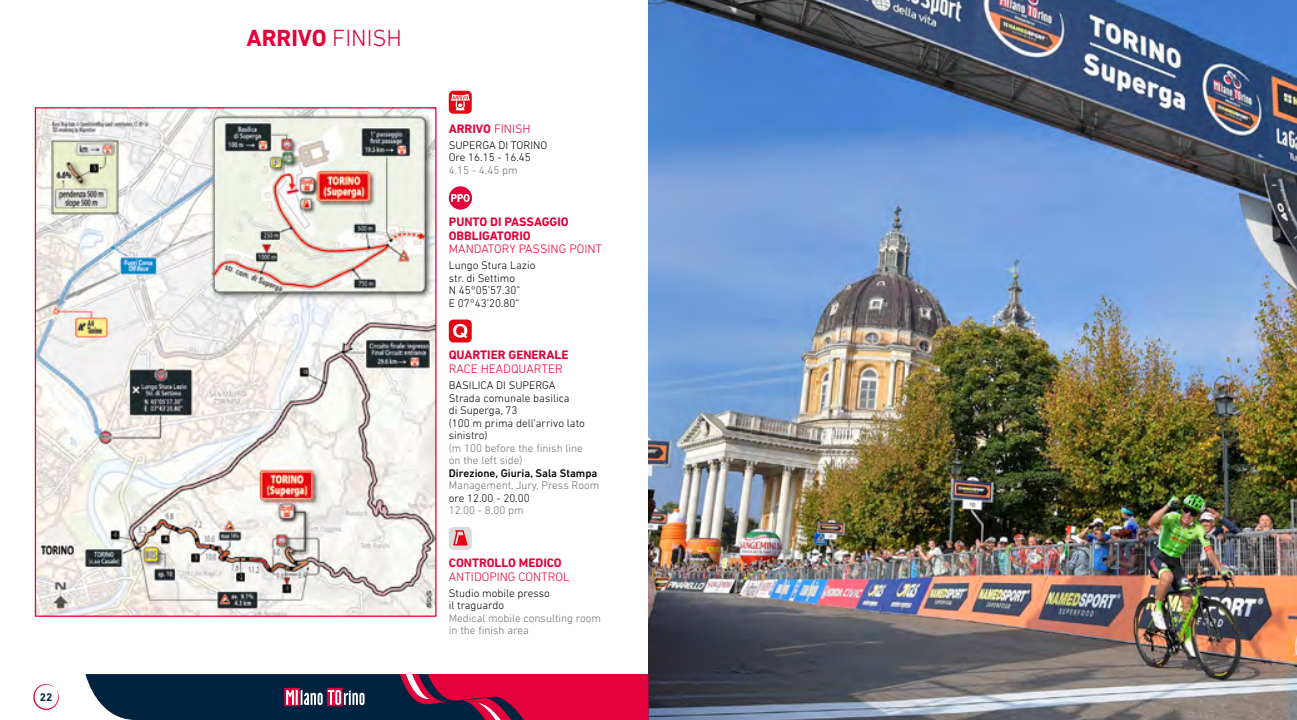
<style>
.page{position:relative;width:1297px;height:720px;background:#fff}
.page>*{position:absolute;margin:0;border:0;box-sizing:border-box;transform-origin:0 0}
.t1{font:700 23.75px "DIN Next LT Pro";color:#e4003a}
.t2{font:700 12.5px/13.8px "DIN Next LT Pro";color:#e4003a}
.t3{font:300 12.5px "DIN Next LT Pro";color:#e4003a}
.t4{font:300 11.25px/12.5px "DIN Next LT Pro";color:#000}
.t5{font:300 11.25px/12.5px "DIN Next LT Pro";color:#706f6f}
.t6{font:500 11.25px "DIN Next LT Pro";color:#000}
.t7{font:700 11.25px "DIN Next LT Pro";color:#002340}
.s1{font-weight:300}
</style>
<div class="page">
<img style="left:37px;top:109px;width:397px;height:505px">
<div style="left:449px;top:186px;width:23px;height:23px;background:#e4003a;border-radius:50%"></div>
<svg style="left:451px;top:194px;width:19px;height:8px"></svg>
<div style="left:449px;top:91px;width:23px;height:23px;background:#e30613;border-radius:4px"></div>
<svg style="left:451px;top:94px;width:19px;height:16px"></svg>
<div style="left:449px;top:319px;width:23px;height:23px;background:#e30613;border-radius:4px"></div>
<svg style="left:453px;top:324px;width:14px;height:14px"></svg>
<div style="left:449px;top:526px;width:23px;height:23px;background:#dadada;border-radius:4px"></div>
<svg style="left:453px;top:530px;width:15px;height:15px"></svg>
<img style="left:648px;top:0;width:649px;height:719px">
<svg style="left:86px;top:674px;width:562px;height:45px;background:#602147"></svg>
<svg style="left:33px;top:684px;width:26px;height:25px"></svg>
<p class="t7" style="left:40px;top:690px;width:14px">22</p>
<h1 class="t1" style="left:246px;top:24px;width:157px">ARRIVO <span class="s1">FINISH</span></h1>
<p class="t2" style="left:449px;top:121px;width:83px">ARRIVO <span class="s1">FINISH</span></p>
<p class="t4" style="left:449px;top:138px;width:100px">SUPERGA DI TORINO<br>Ore 16.15 - 16.45</p>
<p class="t5" style="left:449px;top:163px;width:70px">4.15 - 4.45 pm</p>
<p class="t2" style="left:449px;top:214px;width:121px">PUNTO DI PASSAGGIO<br>OBBLIGATORIO</p>
<p class="t3" style="left:449px;top:242px;width:155px">MANDATORY PASSING POINT</p>
<p class="t4" style="left:449px;top:259px;width:88px">Lungo Stura Lazio str. di Settimo<br>N 45°05’57.30”<br>E 07°43’20.80”</p>
<p class="t2" style="left:449px;top:348px;width:121px">QUARTIER GENERALE</p>
<p class="t3" style="left:449px;top:361px;width:115px">RACE HEADQUARTER</p>
<p class="t4" style="left:449px;top:379px;width:138px">BASILICA DI SUPERGA<br>Strada comunale basilica<br>di Superga, 73<br>(100 m prima dell’arrivo lato sinistro)</p>
<p class="t5" style="left:449px;top:441px;width:136px">(m 100 before the finish line on the left side)</p>
<p class="t6" style="left:449px;top:466px;width:150px">Direzione, Giuria, Sala Stampa</p>
<p class="t5" style="left:449px;top:479px;width:152px">Management, Jury, Press Room</p>
<p class="t4" style="left:449px;top:491px;width:82px">ore 12.00 - 20.00</p>
<p class="t5" style="left:449px;top:504px;width:76px">12.00 - 8.00 pm</p>
<p class="t2" style="left:449px;top:555px;width:115px">CONTROLLO MEDICO</p>
<p class="t3" style="left:449px;top:569px;width:122px">ANTIDOPING CONTROL</p>
<p class="t4" style="left:449px;top:586px;width:103px">Studio mobile presso il traguardo</p>
<p class="t5" style="left:449px;top:611px;width:154px">Medical mobile consulting room in the finish area</p>
</div>
